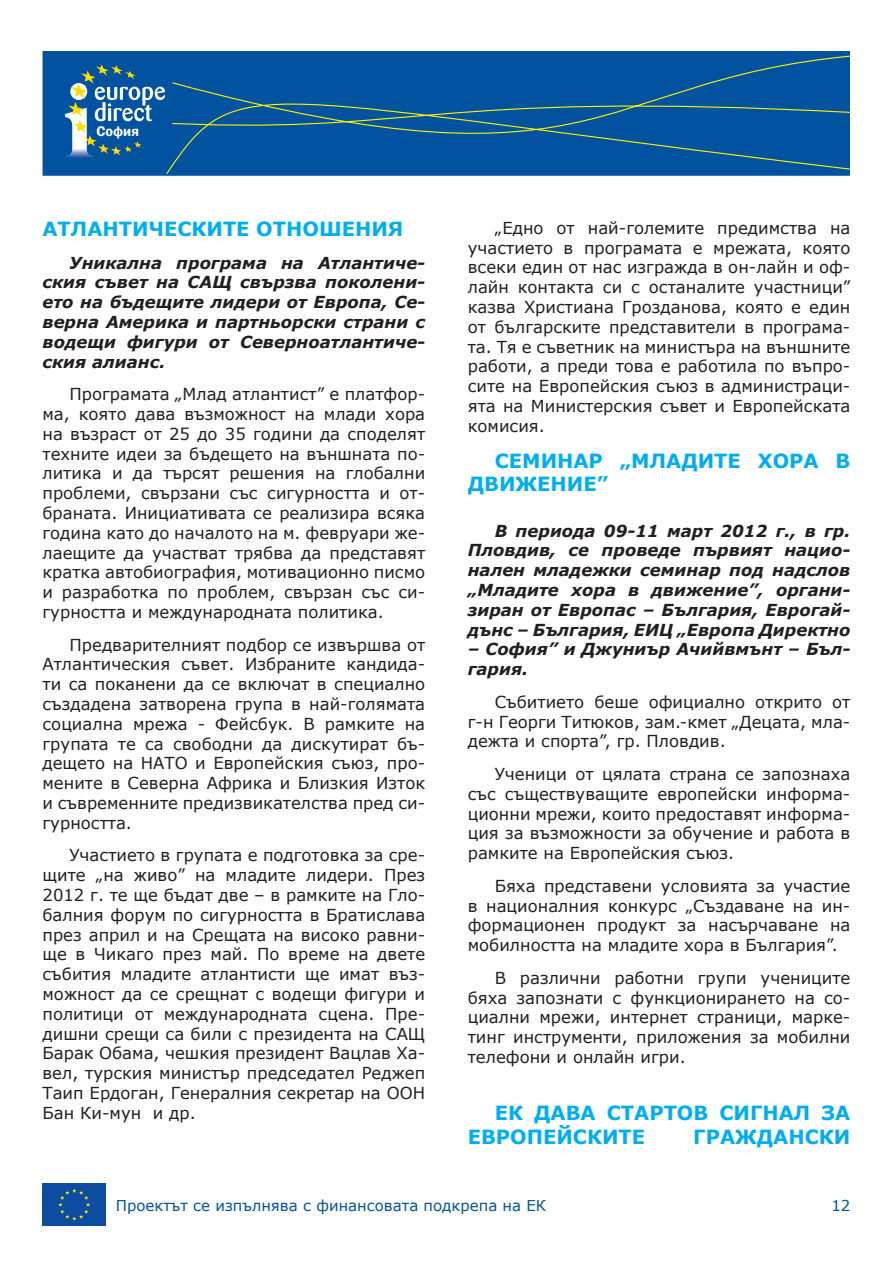
<style>
.page{position:relative;width:893px;height:1263px;background:#fff}
.page>*{position:absolute;margin:0;border:0;box-sizing:border-box;transform-origin:0 0}
.t1{font:700 19.5px/23.4px "Verdana";color:#00aeef}
.t2{font:16.5px/19.8px "Verdana";color:#231f20;text-align:justify}
.t3{font:italic 700 16.5px/19.8px "Verdana";color:#231f20;text-align:justify}
.t4{font:15px "Verdana";color:#0153a0}
.t5{font:600 14.25px "Franklin Gothic";color:#fff}
</style>
<div class="page">
<div style="left:43px;top:51px;width:807px;height:125px;background:#0153a0"></div>
<svg style="left:128px;top:55px;width:722px;height:121px"></svg>
<div style="left:57px;top:57px;width:115px;height:110px;background:#0153a0;border-radius:10px"></div>
<svg style="left:65px;top:64px;width:100px;height:94px"></svg>
<div style="left:43px;top:1183px;width:63px;height:43px;background:#0d4da1"></div>
<svg style="left:58px;top:1189px;width:32px;height:31px"></svg>
<p class="t5" style="left:96px;top:123px;width:44px">София</p>
<p class="t1" style="left:43px;top:217px;width:362px">АТЛАНТИЧЕСКИТЕ ОТНОШЕНИЯ</p>
<p class="t3" style="left:43px;top:252px;width:384px;text-indent:27px">Уникална програма на Атлантиче&shy;ския съвет на САЩ свързва поколени&shy;ето на бъдещите лидери от Европа, Се&shy;верна Америка и партньорски страни с водещи фигури от Северноатлантиче&shy;ския алианс.</p>
<p class="t2" style="left:43px;top:384px;width:384px;text-indent:27px">Програмата „Млад атлантист” е платфор&shy;ма, която дава възможност на млади хора на възраст от 25 до 35 години да споделят техните идеи за бъдещето на външната по&shy;литика и да търсят решения на глобални проблеми, свързани със сигурността и от&shy;браната. Инициативата се реализира всяка година като до началото на м. февруари же&shy;лаещите да участват трябва да представят кратка автобиография, мотивационно писмо и разработка по проблем, свързан със си&shy;гурността и международната политика.</p>
<p class="t2" style="left:43px;top:634px;width:384px;text-indent:27px">Предварителният подбор се извършва от Атлантическия съвет. Избраните кандида&shy;ти са поканени да се включат в специално създадена затворена група в най-голямата социална мрежа - Фейсбук. В рамките на групата те са свободни да дискутират бъ&shy;дещето на НАТО и Европейския съюз, про&shy;мените в Северна Африка и Близкия Изток и съвременните предизвикателства пред си&shy;гурността.</p>
<p class="t2" style="left:43px;top:845px;width:384px;text-indent:27px">Участието в групата е подготовка за сре&shy;щите „на живо” на младите лидери. През 2012 г. те ще бъдат две – в рамките на Гло&shy;балния форум по сигурността в Братислава през април и на Срещата на високо равни&shy;ще в Чикаго през май. По време на двете събития младите атлантисти ще имат въз&shy;можност да се срещнат с водещи фигури и политици от международната сцена. Пре&shy;дишни срещи са били с президента на САЩ Барак Обама, чешкия президент Вацлав Ха&shy;вел, турския министър председател Реджеп Таип Ердоган, Генералния секретар на ООН Бан Ки-мун и др.</p>
<p class="t2" style="left:468px;top:218px;width:384px;text-indent:27px">„Едно от най-големите предимства на участието в програмата е мрежата, която всеки един от нас изгражда в он-лайн и оф&shy;лайн контакта си с останалите участници” казва Христиана Грозданова, която е един от българските представители в програма&shy;та. Тя е съветник на министъра на външните работи, а преди това е работила по въпро&shy;сите на Европейския съюз в администраци&shy;ята на Министерския съвет и Европейската комисия.</p>
<p class="t1" style="left:468px;top:449px;width:384px;text-indent:27px">СЕМИНАР „МЛАДИТЕ ХОРА В<br>ДВИЖЕНИЕ”</p>
<p class="t3" style="left:468px;top:520px;width:384px;text-indent:27px">В периода 09-11 март 2012 г., в гр.<br>Пловдив, се проведе първият нацио&shy;нален младежки семинар под надслов „Младите хора в движение”, органи&shy;зиран от Европас – България, Еврогай&shy;дънс – България, ЕИЦ „Европа Директно</p>
<p class="t3" style="left:468px;top:639px;width:384px">– София” и Джуниър Ачийвмънт – Бъл&shy;гария.</p>
<p class="t2" style="left:468px;top:692px;width:384px;text-indent:27px">Събитието беше официално открито от г-н Георги Титюков, зам.-кмет „Децата, мла&shy;дежта и спорта”, гр. Пловдив.</p>
<p class="t2" style="left:468px;top:764px;width:384px;text-indent:27px">Ученици от цялата страна се запознаха със съществуващите европейски информа&shy;ционни мрежи, които предоставят информа&shy;ция за възможности за обучение и работа в рамките на Европейския съюз.</p>
<p class="t2" style="left:468px;top:876px;width:384px;text-indent:27px">Бяха представени условията за участие в националния конкурс „Създаване на ин&shy;формационен продукт за насърчаване на мобилността на младите хора в България”.</p>
<p class="t2" style="left:468px;top:968px;width:384px;text-indent:27px">В различни работни групи учениците бяха запознати с функционирането на со&shy;циални мрежи, интернет страници, марке&shy;тинг инструменти, приложения за мобилни телефони и онлайн игри.</p>
<p class="t1" style="left:468px;top:1101px;width:384px;text-indent:27px">ЕК ДАВА СТАРТОВ СИГНАЛ ЗА<br>ЕВРОПЕЙСКИТЕ</p>
<p class="t1" style="left:693px;top:1124px;width:159px">ГРАЖДАНСКИ</p>
<p class="t4" style="left:116px;top:1195px;width:432px">Проектът се изпълнява с финансовата подкрепа на ЕК</p>
<p class="t4" style="left:831px;top:1195px;width:21px">12</p>
</div>
